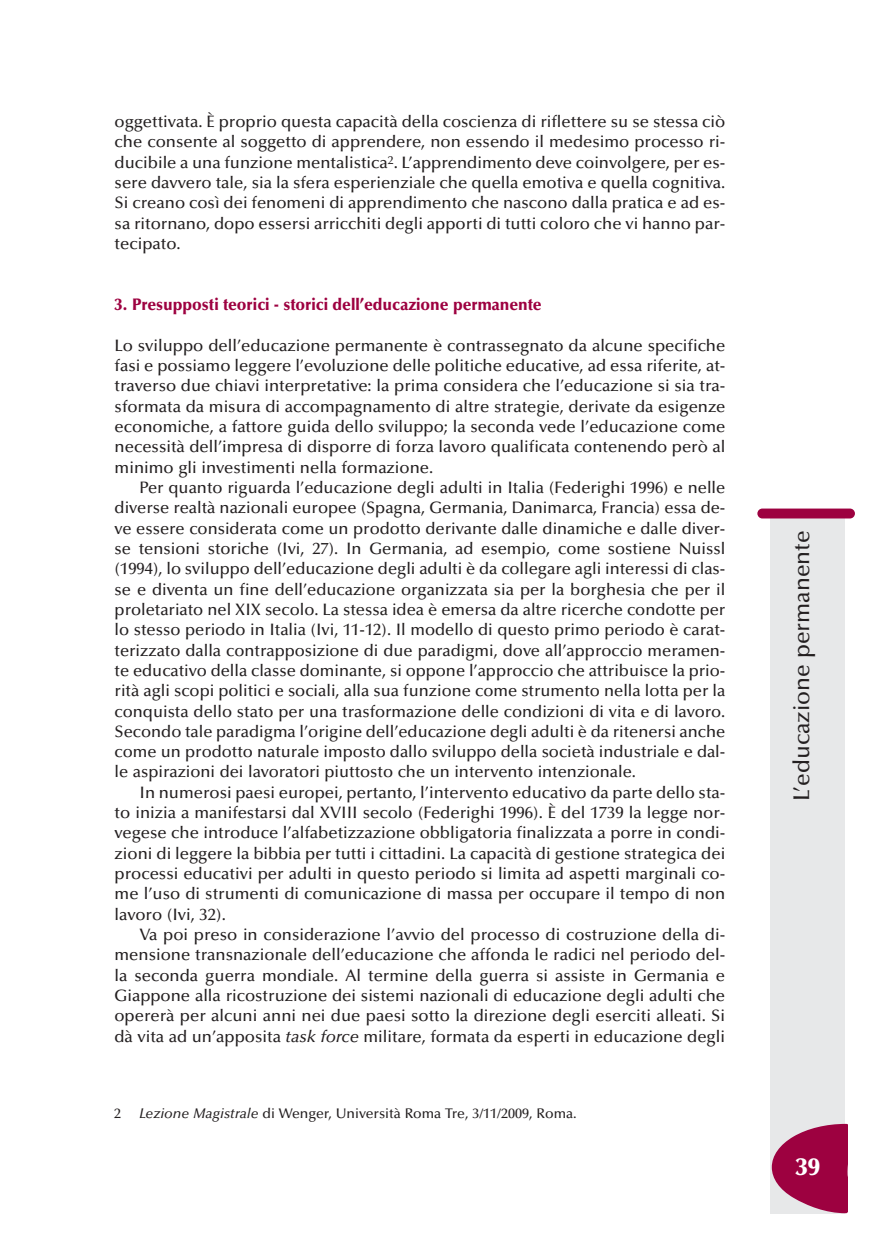
<style>
.page{position:relative;width:869px;height:1241px;background:#fff}
.page>*{position:absolute;margin:0;border:0;box-sizing:border-box;transform-origin:0 0}
.t1{font:900 24.5px "Optima";color:#fff}
.t2{font:500 22.75px "Optima";color:#231f20}
.t3{font:500 16.62px/20.3px "Optima";color:#231f20;text-align:justify}
.t4{font:900 16.62px "Optima";color:#9d0140;scale:.95 1}
.t5{font:500 14px "Optima";color:#231f20}
.s1{font-style:italic}
</style>
<div class="page">
<div style="left:770px;top:516px;width:74px;height:697px;background:#e7e8e9"></div>
<div style="left:757px;top:508px;width:97px;height:10px;background:#9d0140;border-radius:5px"></div>
<svg style="left:771px;top:1123px;width:76px;height:89px"></svg>
<p class="t3" style="left:115px;top:113px;width:612px">oggettivata. È proprio questa capacità della coscienza di riflettere su se stessa ciò che consente al soggetto di apprendere, non essendo il medesimo processo ri&shy;ducibile a una funzione mentalistica<sup>2</sup>. L’apprendimento deve coinvolgere, per es&shy;sere davvero tale, sia la sfera esperienziale che quella emotiva e quella cognitiva.<br>Si creano così dei fenomeni di apprendimento che nascono dalla pratica e ad es&shy;sa ritornano, dopo essersi arricchiti degli apporti di tutti coloro che vi hanno par&shy;tecipato.</p>
<p class="t4" style="left:115px;top:298px;width:451px">3. Presupposti teorici - storici dell’educazione permanente</p>
<p class="t3" style="left:115px;top:336px;width:612px">Lo sviluppo dell’educazione permanente è contrassegnato da alcune specifiche fasi e possiamo leggere l’evoluzione delle politiche educative, ad essa riferite, at&shy;traverso due chiavi interpretative: la prima considera che l’educazione si sia tra&shy;sformata da misura di accompagnamento di altre strategie, derivate da esigenze economiche, a fattore guida dello sviluppo; la seconda vede l’educazione come necessità dell’impresa di disporre di forza lavoro qualificata contenendo però al minimo gli investimenti nella formazione.</p>
<p class="t3" style="left:114px;top:479px;width:612px;text-indent:25px">Per quanto riguarda l’educazione degli adulti in Italia (Federighi 1996) e nelle diverse realtà nazionali europee (Spagna, Germania, Danimarca, Francia) essa de&shy;ve essere considerata come un prodotto derivante dalle dinamiche e dalle diver&shy;se tensioni storiche (Ivi, 27). In Germania, ad esempio, come sostiene Nuissl (1994), lo sviluppo dell’educazione degli adulti è da collegare agli interessi di clas&shy;se e diventa un fine dell’educazione organizzata sia per la borghesia che per il proletariato nel XIX secolo. La stessa idea è emersa da altre ricerche condotte per lo stesso periodo in Italia (Ivi, 11-12). Il modello di questo primo periodo è carat&shy;terizzato dalla contrapposizione di due paradigmi, dove all’approccio meramen&shy;te educativo della classe dominante, si oppone l’approccio che attribuisce la prio&shy;rità agli scopi politici e sociali, alla sua funzione come strumento nella lotta per la conquista dello stato per una trasformazione delle condizioni di vita e di lavoro.<br>Secondo tale paradigma l’origine dell’educazione degli adulti è da ritenersi anche come un prodotto naturale imposto dallo sviluppo della società industriale e dal&shy;le aspirazioni dei lavoratori piuttosto che un intervento intenzionale.</p>
<p class="t3" style="left:114px;top:783px;width:612px;text-indent:25px">In numerosi paesi europei, pertanto, l’intervento educativo da parte dello sta&shy;to inizia a manifestarsi dal XVIII secolo (Federighi 1996). È del 1739 la legge nor&shy;vegese che introduce l’alfabetizzazione obbligatoria finalizzata a porre in condi&shy;zioni di leggere la bibbia per tutti i cittadini. La capacità di gestione strategica dei processi educativi per adulti in questo periodo si limita ad aspetti marginali co&shy;me l’uso di strumenti di comunicazione di massa per occupare il tempo di non lavoro (Ivi, 32).</p>
<p class="t3" style="left:114px;top:925px;width:612px;text-indent:25px">Va poi preso in considerazione l’avvio del processo di costruzione della di&shy;mensione transnazionale dell’educazione che affonda le radici nel periodo del&shy;la seconda guerra mondiale. Al termine della guerra si assiste in Germania e Giappone alla ricostruzione dei sistemi nazionali di educazione degli adulti che opererà per alcuni anni nei due paesi sotto la direzione degli eserciti alleati. Si dà vita ad un’apposita <span class="s1">task force</span> militare, formata da esperti in educazione degli</p>
<p class="t5" style="left:114px;top:1107px;width:8px">2</p>
<p class="t5" style="left:139px;top:1107px;width:439px"><span class="s1">Lezione Magistrale</span> di Wenger, Università Roma Tre, 3/11/2009, Roma.</p>
<h2 class="t2" style="left:792px;top:801px;width:272px;rotate:-90deg">L’educazione permanente</h2>
<h1 class="t1" style="left:795px;top:1156px;width:26px">39</h1>
</div>
